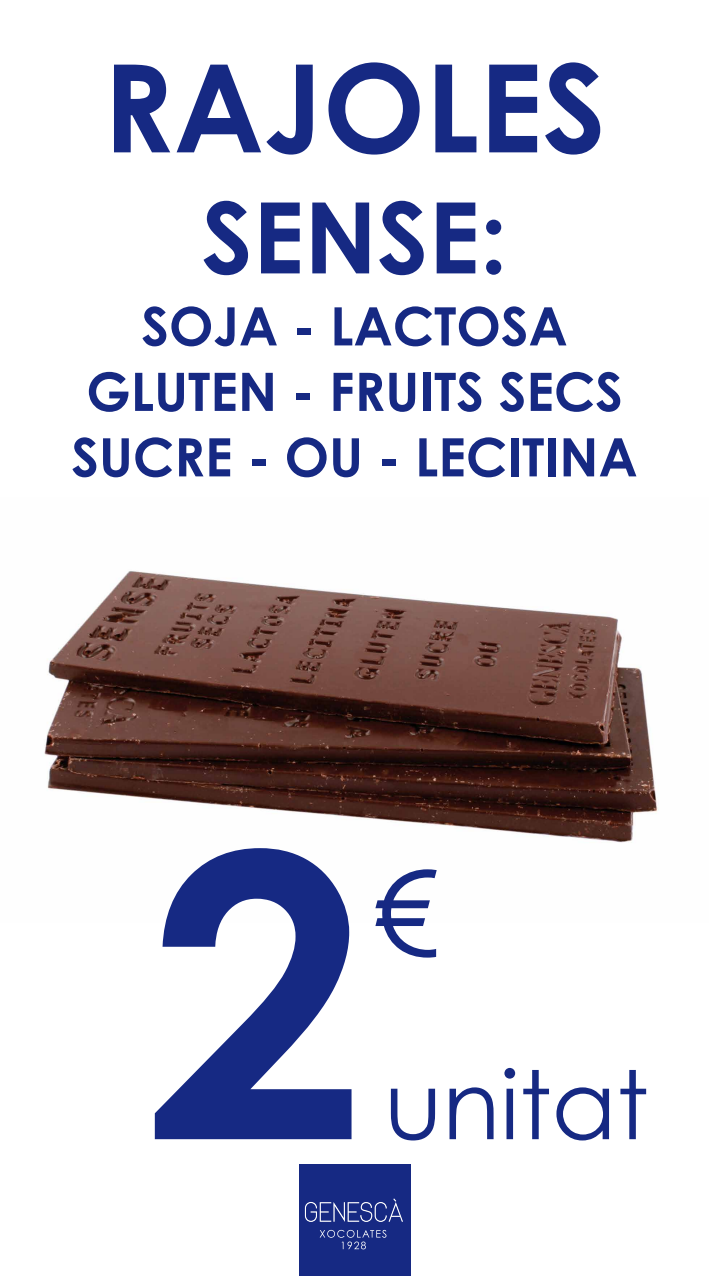
<style>
.page{position:relative;width:709px;height:1276px;background:#fff}
.page>*{position:absolute;margin:0;border:0;box-sizing:border-box;transform-origin:0 0}
.t1{font:700 395.15px "Century Gothic";color:#162983}
.t2{font:700 122.1px "Century Gothic";color:#162983}
.t3{font:700 98.65px "Century Gothic";color:#162983}
.t4{font:95px "Century Gothic";color:#162983}
.t5{font:700 53px/65.5px "Century Gothic";color:#162983;text-align:center}
</style>
<div class="page">
<img style="left:44px;top:571px;width:615px;height:302px">
<svg style="left:375px;top:869px;width:61px;height:88px"></svg>
<div style="left:298px;top:1164px;width:112px;height:112px;background:#162983"></div>
<svg style="left:320px;top:1230px;width:66px;height:19px"></svg>
<svg style="left:305px;top:1198px;width:98px;height:24px"></svg>
<h2 class="t2" style="left:103px;top:29px;width:505px">RAJOLES</h2>
<h3 class="t3" style="left:201px;top:174px;width:307px">SENSE:</h3>
<p class="t5" style="left:71px;top:292px;width:568px">SOJA - LACTOSA<br>GLUTEN - FRUITS SECS<br>SUCRE - OU - LECITINA</p>
<h1 class="t1" style="left:146px;top:741px;width:223px">2</h1>
<h3 class="t4" style="left:384px;top:1043px;width:266px">unitat</h3>
</div>
